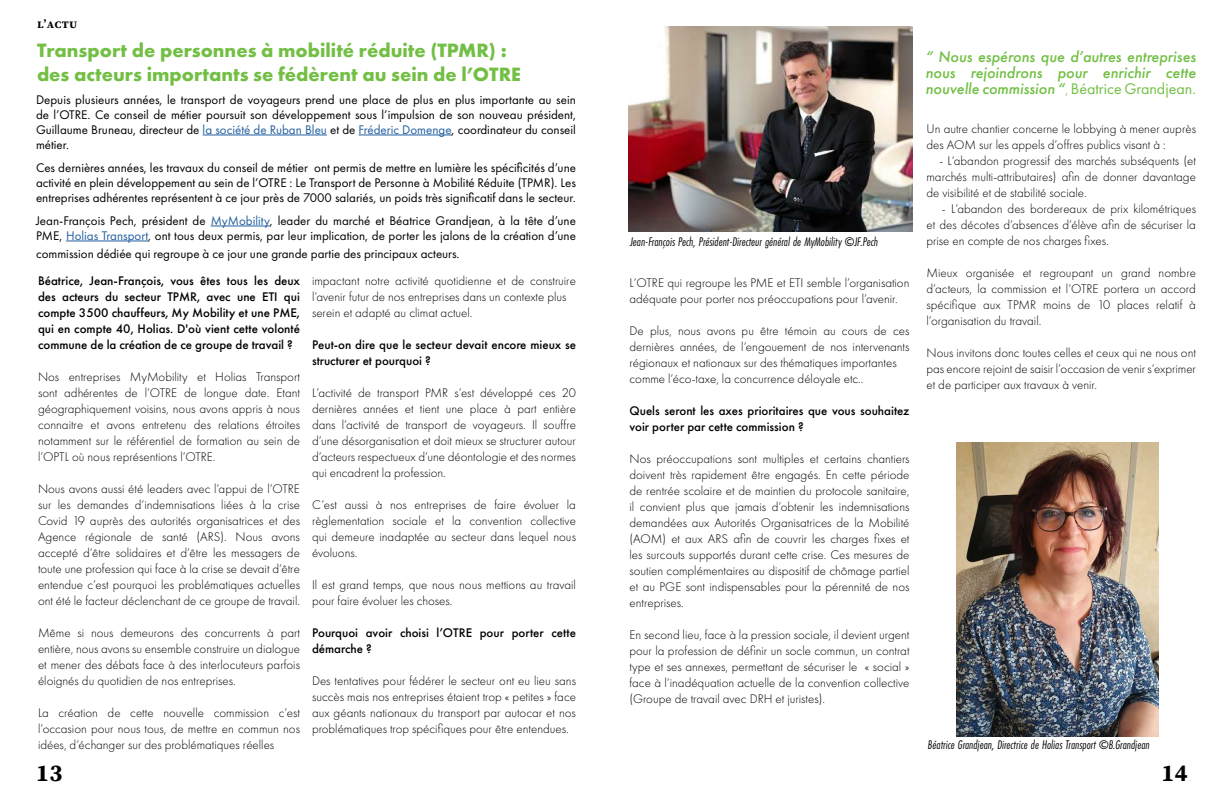
<style>
.page{position:relative;width:1224px;height:792px;background:#fff}
.page>*{position:absolute;margin:0;border:0;box-sizing:border-box;transform-origin:0 0}
.t1{font:700 24px "Source Serif Pro";color:#000}
.t2{font:700 20px/24px "Futura PT";color:#72bf44}
.t3{font:italic 500 16px/16px "Futura PT";color:#72bf44;text-align:justify}
.t4{font:300 13px/16px "Futura PT";color:#000;text-align:justify}
.t5{font:13px/15px "Futura PT";color:#000;text-align:justify}
.t6{font:500 13px/16px "Futura PT";color:#000}
.t7{font:italic 13px "Futura PT Cond";color:#000}
.t8{font:700 12px "Source Serif Pro";color:#000}
.s1{color:#215e9e}
.s2{font-family:"Futura PT";font-style:normal}
.s3{font-weight:300;font-style:normal}
.s4{font-weight:400;font-style:normal}
</style>
<div class="page">
<hr style="left:203px;top:135px;width:124px;height:1px;background:#215e9e">
<hr style="left:359px;top:135px;width:93px;height:1px;background:#215e9e">
<hr style="left:211px;top:226px;width:59px;height:1px;background:#215e9e">
<hr style="left:66px;top:241px;width:82px;height:1px;background:#215e9e">
<img style="left:956px;top:442px;width:202px;height:294px">
<img style="left:628px;top:27px;width:285px;height:205px">
<p class="t8" style="left:37px;top:16px;width:42px">l’actu</p>
<h2 class="t2" style="left:37px;top:38px;width:486px">Transport de personnes à mobilité réduite (TPMR) : des acteurs importants se fédèrent au sein de l’OTRE</h2>
<p class="t5" style="left:36px;top:92px;width:542px">Depuis plusieurs années, le transport de voyageurs prend une place de plus en plus importante au sein de l’OTRE. Ce conseil de métier poursuit son développement sous l’impulsion de son nouveau président, Guillaume Bruneau, directeur de <span class="s1">la société de Ruban Bleu</span> et de <span class="s1">Fréderic Domenge</span>, coordinateur du conseil métier.</p>
<p class="t5" style="left:36px;top:160px;width:542px">Ces dernières années, les travaux du conseil de métier ont permis de mettre en lumière les spécificités d’une activité en plein développement au sein de l’OTRE : Le Transport de Personne à Mobilité Réduite (TPMR). Les entreprises adhérentes représentent à ce jour près de 7000 salariés, un poids très significatif dans le secteur.</p>
<p class="t5" style="left:36px;top:213px;width:542px">Jean-François Pech, président de <span class="s1">MyMobility</span>, leader du marché et Béatrice Grandjean, à la tête d’une<br>PME, <span class="s1">Holias Transport</span>, ont tous deux permis, par leur implication, de porter les jalons de la création d’une</p>
<p class="t5" style="left:36px;top:246px;width:425px">commission dédiée qui regroupe à ce jour une grande partie des principaux acteurs.</p>
<p class="t6" style="left:38px;top:273px;width:264px;text-align:justify">Béatrice, Jean-François, vous êtes tous les deux des acteurs du secteur TPMR, avec une ETI qui compte 3500 chauffeurs, My Mobility et une PME, qui en compte 40, Holias. D'où vient cette volonté commune de la création de ce groupe de travail ?</p>
<p class="t4" style="left:38px;top:369px;width:264px">Nos entreprises MyMobility et Holias Transport sont adhérentes de l’OTRE de longue date. Etant géographiquement voisins, nous avons appris à nous connaitre et avons entretenu des relations étroites notamment sur le référentiel de formation au sein de l’OPTL où nous représentions l’OTRE.</p>
<p class="t4" style="left:38px;top:481px;width:264px">Nous avons aussi été leaders avec l’appui de l’OTRE sur les demandes d’indemnisations liées à la crise Covid 19 auprès des autorités organisatrices et des Agence régionale de santé (ARS). Nous avons accepté d’être solidaires et d’être les messagers de toute une profession qui face à la crise se devait d’être entendue c’est pourquoi les problématiques actuelles ont été le facteur déclenchant de ce groupe de travail.</p>
<p class="t4" style="left:38px;top:625px;width:264px">Même si nous demeurons des concurrents à part entière, nous avons su ensemble construire un dialogue et mener des débats face à des interlocuteurs parfois éloignés du quotidien de nos entreprises.</p>
<p class="t4" style="left:38px;top:705px;width:264px">La création de cette nouvelle commission c’est l’occasion pour nous tous, de mettre en commun nos idées, d’échanger sur des problématiques réelles</p>
<h1 class="t1" style="left:36px;top:756px;width:28px">13</h1>
<p class="t4" style="left:312px;top:273px;width:265px;text-align:left">impactant notre activité quotidienne et de construire l’avenir futur de nos entreprises dans un contexte plus serein et adapté au climat actuel.</p>
<p class="t6" style="left:312px;top:337px;width:266px">Peut-on dire que le secteur devait encore mieux se structurer et pourquoi ?</p>
<p class="t4" style="left:312px;top:385px;width:266px">L’activité de transport PMR s’est développé ces 20 dernières années et tient une place à part entière dans l’activité de transport de voyageurs. Il souffre d’une désorganisation et doit mieux se structurer autour d’acteurs respectueux d’une déontologie et des normes qui encadrent la profession.</p>
<p class="t4" style="left:312px;top:497px;width:266px">C’est aussi à nos entreprises de faire évoluer la règlementation sociale et la convention collective qui demeure inadaptée au secteur dans lequel nous évoluons.</p>
<p class="t4" style="left:312px;top:577px;width:265px">Il est grand temps, que nous nous mettions au travail pour faire évoluer les choses.</p>
<p class="t6" style="left:312px;top:625px;width:266px">Pourquoi avoir choisi l’OTRE pour porter cette démarche ?</p>
<p class="t4" style="left:312px;top:673px;width:266px">Des tentatives pour fédérer le secteur ont eu lieu sans succès mais nos entreprises étaient trop « petites » face aux géants nationaux du transport par autocar et nos problématiques trop spécifiques pour être entendues.</p>
<p class="t7" style="left:630px;top:234px;width:249px">Jean-François Pech, Président-Directeur général de MyMobility <span class="s2">©</span>JF.Pech</p>
<p class="t4" style="left:630px;top:275px;width:281px">L’OTRE qui regroupe les PME et ETI semble l’organisation adéquate pour porter nos préoccupations pour l’avenir.</p>
<p class="t4" style="left:630px;top:323px;width:282px;text-align:left">De plus, nous avons pu être témoin au cours de ces dernières années, de l’engouement de nos intervenants régionaux et nationaux sur des thématiques importantes comme l’éco-taxe, la concurrence déloyale etc..</p>
<p class="t6" style="left:630px;top:403px;width:281px">Quels seront les axes prioritaires que vous souhaitez voir porter par cette commission ?</p>
<p class="t4" style="left:630px;top:451px;width:282px">Nos préoccupations sont multiples et certains chantiers doivent très rapidement être engagés. En cette période de rentrée scolaire et de maintien du protocole sanitaire, il convient plus que jamais d’obtenir les indemnisations demandées aux Autorités Organisatrices de la Mobilité (AOM) et aux ARS afin de couvrir les charges fixes et les surcouts supportés durant cette crise. Ces mesures de soutien complémentaires au dispositif de chômage partiel et au PGE sont indispensables pour la pérennité de nos entreprises.</p>
<p class="t4" style="left:630px;top:627px;width:282px">En second lieu, face à la pression sociale, il devient urgent pour la profession de définir un socle commun, un contrat type et ses annexes, permettant de sécuriser le « social » face à l’inadéquation actuelle de la convention collective (Groupe de travail avec DRH et juristes).</p>
<p class="t3" style="left:925px;top:49px;width:272px">“ Nous espérons que d’autres entreprises nous rejoindrons pour enrichir cette nouvelle commission “<span class="s3">,</span> <span class="s4">Béatrice Grandjean.</span></p>
<p class="t4" style="left:926px;top:121px;width:271px">Un autre chantier concerne le lobbying à mener auprès des AOM sur les appels d’offres publics visant à :</p>
<p class="t4" style="left:926px;top:153px;width:271px;text-indent:13px">- L’abandon progressif des marchés subséquents (et marchés multi-attributaires) afin de donner davantage de visibilité et de stabilité sociale.</p>
<p class="t4" style="left:926px;top:201px;width:271px;text-indent:15px">- L’abandon des bordereaux de prix kilométriques et des décotes d’absences d’élève afin de sécuriser la prise en compte de nos charges fixes.</p>
<p class="t4" style="left:926px;top:265px;width:271px">Mieux organisée et regroupant un grand nombre d’acteurs, la commission et l’OTRE portera un accord spécifique aux TPMR moins de 10 places relatif à l’organisation du travail.</p>
<p class="t4" style="left:926px;top:345px;width:271px">Nous invitons donc toutes celles et ceux qui ne nous ont pas encore rejoint de saisir l’occasion de venir s’exprimer et de participer aux travaux à venir.</p>
<p class="t7" style="left:928px;top:738px;width:223px">Béatrice Grandjean, Directrice de Holias Transport <span class="s2">©</span>B.Grandjean</p>
<h1 class="t1" style="left:1161px;top:756px;width:28px">14</h1>
</div>
